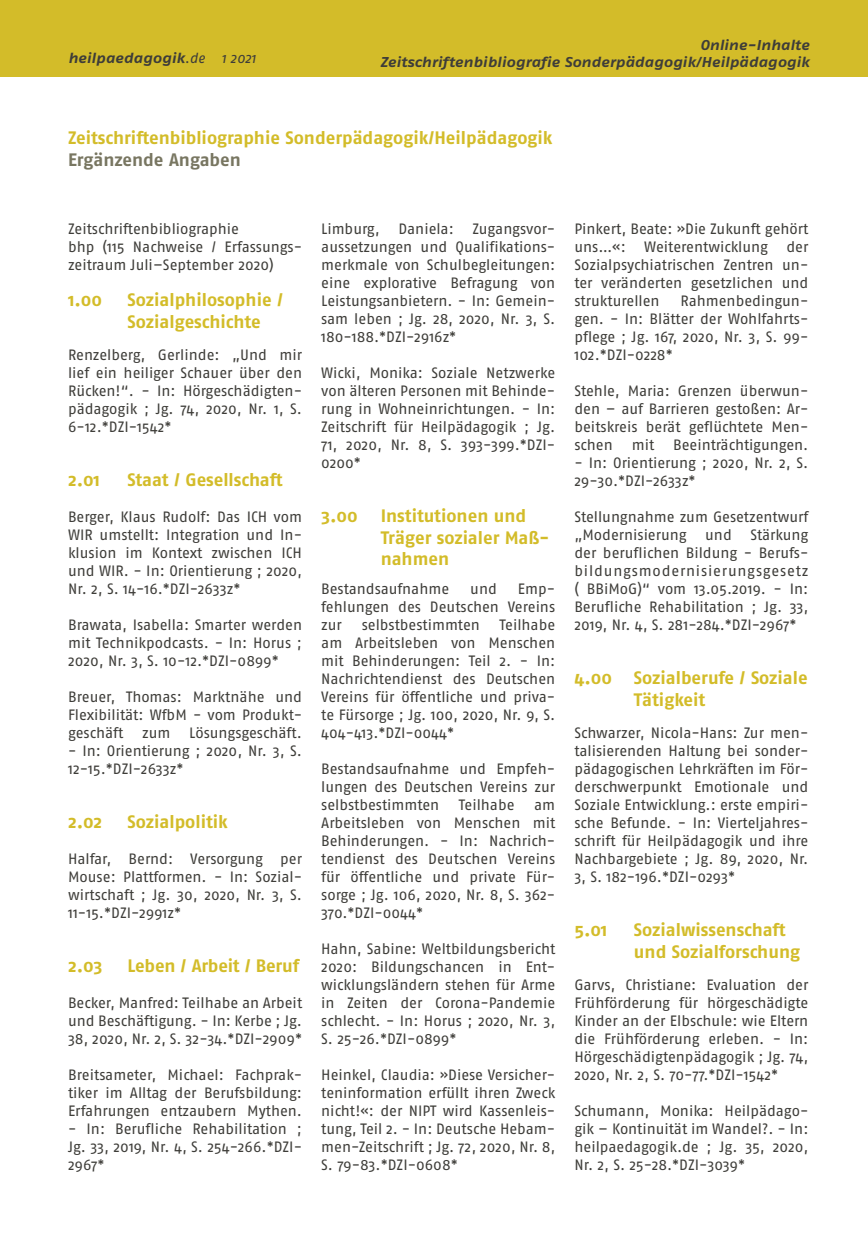
<style>
.page{position:relative;width:868px;height:1242px;background:#fff}
.page>*{position:absolute;margin:0;border:0;box-sizing:border-box;transform-origin:0 0}
.Head_gelb_klein{font:700 18px/21.6px "Fago No";color:#d3bc29}
.Text{font:15px/18px "Fago No";color:#3e3d39;text-align:justify}
.t1{font:italic 700 14.25px/17.1px "Fago Ex";color:#3e3d39;text-align:right}
.s1{font-family:"Fago No";font-weight:400}
.s2{color:#787661}
</style>
<div class="page">
<div style="left:0;top:0;width:867px;height:77px;background:#d3bc29"></div>
<p class="t1" style="left:68px;top:49px;width:189px">heilpaedagogik<span class="s1">.de 1 2021</span></p>
<p class="t1" style="left:380px;top:36px;width:431px">Online-Inhalte<br>Zeitschriftenbibliografie Sonderpädagogik/Heilpädagogik</p>
<p class="Head_gelb_klein" style="left:68px;top:127px;width:486px">Zeitschriftenbibliographie Sonderpädagogik/Heilpädagogik<br><span class="s2">Ergänzende Angaben</span></p>
<p class="Text" style="left:68px;top:220px;width:172px">Zeitschriftenbibliographie</p>
<p class="Text" style="left:68px;top:238px;width:235px">bhp (115 Nachweise / Erfassungs&shy;zeitraum Juli–September 2020)</p>
<p class="Head_gelb_klein" style="left:68px;top:289px;width:36px">1.00</p>
<p class="Head_gelb_klein" style="left:128px;top:289px;width:157px">Sozialphilosophie /<br>Sozialgeschichte</p>
<p class="Text" style="left:68px;top:346px;width:235px">Renzelberg, Gerlinde: „Und mir lief ein heiliger Schauer über den Rücken!“. - In: Hörgeschädigten&shy;pädagogik ; Jg. 74, 2020, Nr. 1, S.<br>6-12.*DZI-1542*</p>
<p class="Head_gelb_klein" style="left:68px;top:469px;width:34px">2.01</p>
<p class="Head_gelb_klein" style="left:128px;top:469px;width:156px">Staat / Gesellschaft</p>
<p class="Text" style="left:68px;top:508px;width:235px">Berger, Klaus Rudolf: Das ICH vom WIR umstellt: Integration und In&shy;klusion im Kontext zwischen ICH und WIR. - In: Orientierung ; 2020, Nr. 2, S. 14-16.*DZI-2633z*</p>
<p class="Text" style="left:68px;top:616px;width:235px">Brawata, Isabella: Smarter werden mit Technikpodcasts. - In: Horus ; 2020, Nr. 3, S. 10-12.*DZI-0899*</p>
<p class="Text" style="left:68px;top:688px;width:235px">Breuer, Thomas: Marktnähe und Flexibilität: WfbM - vom Produkt&shy;geschäft zum</p>
<p class="Text" style="left:189px;top:724px;width:114px">Lösungsgeschäft.</p>
<p class="Text" style="left:68px;top:742px;width:235px">- In: Orientierung ; 2020, Nr. 3, S.<br>12-15.*DZI-2633z*</p>
<p class="Head_gelb_klein" style="left:68px;top:811px;width:36px">2.02</p>
<p class="Head_gelb_klein" style="left:128px;top:811px;width:102px">Sozialpolitik</p>
<p class="Text" style="left:68px;top:850px;width:235px">Halfar, Bernd: Versorgung per Mouse: Plattformen. - In: Sozial&shy;wirtschaft ; Jg. 30, 2020, Nr. 3, S.<br>11-15.*DZI-2991z*</p>
<p class="Head_gelb_klein" style="left:68px;top:955px;width:36px">2.03</p>
<p class="Head_gelb_klein" style="left:128px;top:955px;width:173px">Leben / Arbeit / Beruf</p>
<p class="Text" style="left:68px;top:994px;width:236px">Becker, Manfred: Teilhabe an Arbeit und Beschäftigung. - In: Kerbe ; Jg.<br>38, 2020, Nr. 2, S. 32-34.*DZI-2909*</p>
<p class="Text" style="left:68px;top:1066px;width:235px">Breitsameter, Michael: Fachprak&shy;tiker im Alltag der Berufsbildung:<br>Erfahrungen entzaubern Mythen.</p>
<p class="Text" style="left:68px;top:1120px;width:235px">- In: Berufliche Rehabilitation ; Jg. 33, 2019, Nr. 4, S. 254-266.*DZI-2967*</p>
<p class="Text" style="left:321px;top:220px;width:235px;text-indent:77px">Daniela: Zugangsvor&shy;aussetzungen und Qualifikations&shy;merkmale von Schulbegleitungen: eine explorative Befragung von Leistungsanbietern. - In: Gemein&shy;sam leben ; Jg. 28, 2020, Nr. 3, S.<br>180-188.*DZI-2916z*</p>
<p class="Text" style="left:321px;top:364px;width:235px">Wicki, Monika: Soziale Netzwerke von älteren Personen mit Behinde&shy;rung in Wohneinrichtungen. - In:<br>Zeitschrift für Heilpädagogik ; Jg.<br>71, 2020, Nr. 8, S. 393-399.*DZI-0200*</p>
<p class="Text" style="left:321px;top:220px;width:60px">Limburg,</p>
<p class="Head_gelb_klein" style="left:321px;top:505px;width:38px">3.00</p>
<p class="Head_gelb_klein" style="left:381px;top:505px;width:170px">Institutionen und<br>Träger sozialer Maß&shy;nahmen</p>
<p class="Text" style="left:321px;top:580px;width:129px">Bestandsaufnahme</p>
<p class="Text" style="left:470px;top:580px;width:28px">und</p>
<p class="Text" style="left:321px;top:580px;width:235px;text-indent:197px">Emp&shy;fehlungen des Deutschen Vereins zur</p>
<p class="Text" style="left:321px;top:616px;width:235px;text-indent:178px">Teilhabe am Arbeitsleben von Menschen mit Behinderungen: Teil 2. - In:<br>Nachrichtendienst des Deutschen Vereins für öffentliche und priva&shy;te Fürsorge ; Jg. 100, 2020, Nr. 9, S.<br>404-413.*DZI-0044*</p>
<p class="Text" style="left:321px;top:760px;width:235px">Bestandsaufnahme und Empfeh&shy;lungen des Deutschen Vereins zur selbstbestimmten</p>
<p class="Text" style="left:361px;top:616px;width:120px">selbstbestimmten</p>
<p class="Text" style="left:459px;top:796px;width:57px">Teilhabe</p>
<p class="Text" style="left:321px;top:796px;width:236px;text-indent:213px">am Arbeitsleben von Menschen mit Behinderungen. - In: Nachrich&shy;tendienst des Deutschen Vereins für öffentliche und private Für&shy;sorge ; Jg. 106, 2020, Nr. 8, S. 362- 370.*DZI-0044*</p>
<p class="Text" style="left:321px;top:940px;width:236px">Hahn, Sabine: Weltbildungsbericht 2020: Bildungschancen in Ent&shy;wicklungsländern stehen für Arme in Zeiten der Corona-Pandemie schlecht. - In: Horus ; 2020, Nr. 3, S. 25-26.*DZI-0899*</p>
<p class="Text" style="left:321px;top:1066px;width:236px">Heinkel, Claudia: »Diese Versicher&shy;teninformation erfüllt ihren Zweck nicht!«: der NIPT wird Kassenleis&shy;tung, Teil 2. - In: Deutsche Hebam&shy;men-Zeitschrift ; Jg. 72, 2020, Nr. 8, S. 79-83.*DZI-0608*</p>
<p class="Text" style="left:574px;top:220px;width:235px">Pinkert, Beate: »Die Zukunft gehört uns…«: Weiterentwicklung der Sozialpsychiatrischen Zentren un&shy;ter veränderten gesetzlichen und strukturellen</p>
<p class="Text" style="left:574px;top:292px;width:235px;text-indent:106px">Rahmenbedingun&shy;gen. - In: Blätter der Wohlfahrts&shy;pflege ; Jg. 167, 2020, Nr. 3, S. 99- 102.*DZI-0228*</p>
<p class="Text" style="left:574px;top:382px;width:235px">Stehle, Maria: Grenzen überwun&shy;den – auf Barrieren gestoßen: Ar&shy;beitskreis berät geflüchtete Men&shy;schen</p>
<p class="Text" style="left:631px;top:436px;width:24px">mit</p>
<p class="Text" style="left:673px;top:436px;width:137px">Beeinträchtigungen.</p>
<p class="Text" style="left:574px;top:454px;width:235px">- In: Orientierung ; 2020, Nr. 2, S.<br>29-30.*DZI-2633z*</p>
<p class="Text" style="left:574px;top:508px;width:236px">Stellungnahme zum Gesetzentwurf „Modernisierung und Stärkung der beruflichen Bildung - Berufs&shy;bildungsmodernisierungsgesetz ( BBiMoG)“ vom 13.05.2019. - In:<br>Berufliche Rehabilitation ; Jg. 33, 2019, Nr. 4, S. 281-284.*DZI-2967*</p>
<p class="Head_gelb_klein" style="left:634px;top:667px;width:175px;text-indent:-60px">4.00 Sozialberufe / Soziale<br>Tätigkeit</p>
<p class="Text" style="left:574px;top:724px;width:235px">Schwarzer, Nicola-Hans: Zur men&shy;talisierenden Haltung bei sonder&shy;pädagogischen Lehrkräften im För&shy;derschwerpunkt Emotionale und Soziale Entwicklung.: erste empiri&shy;sche Befunde. - In: Vierteljahres&shy;schrift für Heilpädagogik und ihre Nachbargebiete ; Jg. 89, 2020, Nr.<br>3, S. 182-196.*DZI-0293*</p>
<p class="Head_gelb_klein" style="left:574px;top:919px;width:35px">5.01</p>
<p class="Head_gelb_klein" style="left:634px;top:919px;width:168px">Sozialwissenschaft und Sozialforschung</p>
<p class="Text" style="left:574px;top:976px;width:235px">Garvs, Christiane: Evaluation der Frühförderung für hörgeschädigte Kinder an der Elbschule: wie Eltern die Frühförderung erleben. - In:<br>Hörgeschädigtenpädagogik ; Jg. 74, 2020, Nr. 2, S. 70-77.*DZI-1542*</p>
<p class="Text" style="left:574px;top:1102px;width:235px">Schumann, Monika: Heilpädago&shy;gik – Kontinuität im Wandel?. - In: heilpaedagogik.de ; Jg. 35, 2020, Nr. 2, S. 25-28.*DZI-3039*</p>
</div>
